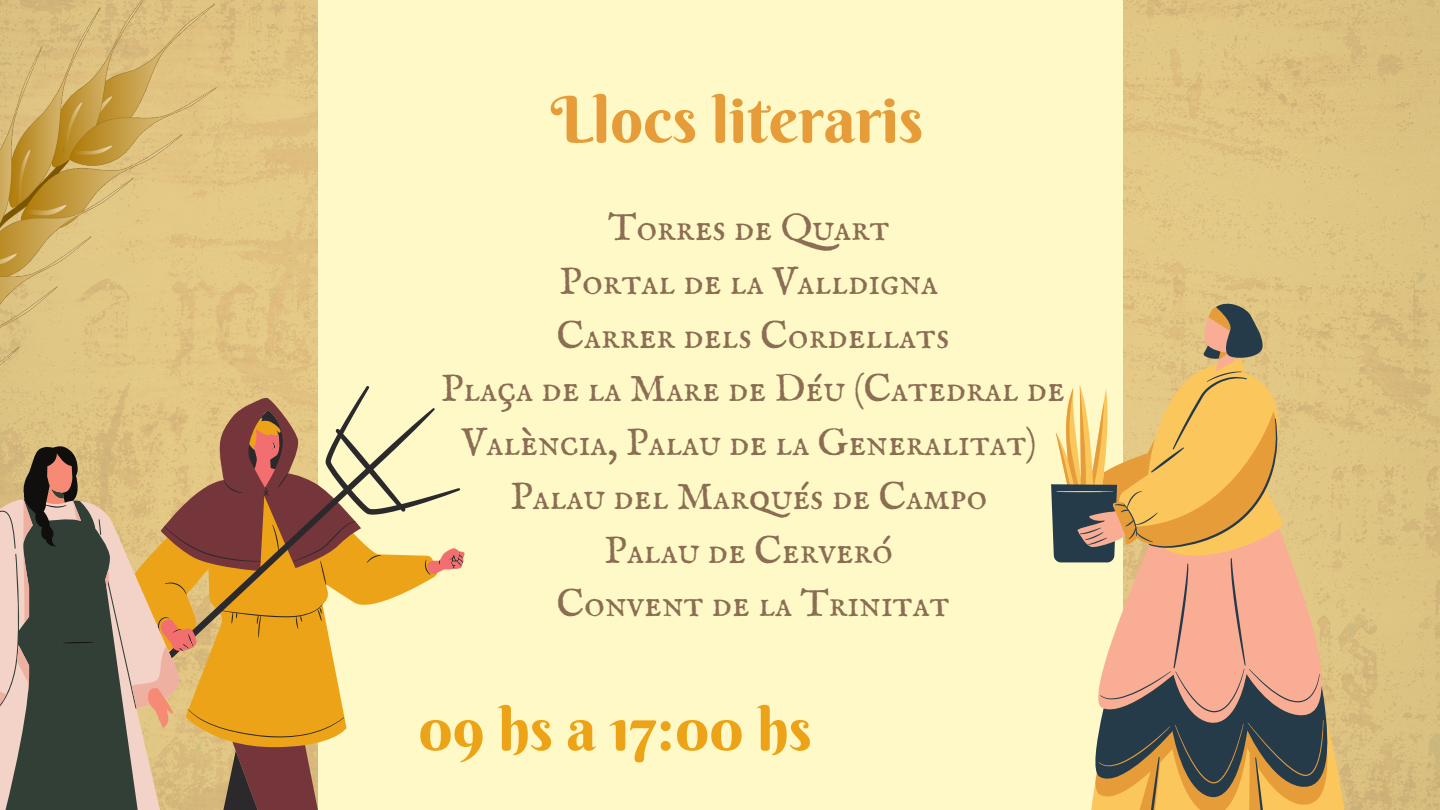
<style>
.page{position:relative;width:1440px;height:810px;background:#fff}
.page>*{position:absolute;margin:0;border:0;box-sizing:border-box;transform-origin:0 0}
.t1{font:64.1px "Berkshire Swash";color:#e69c39}
.t2{font:60px "Berkshire Swash";color:#eda317}
.t3{font:38.8px/53.8px "IM FELL English SC";color:#8b6d53;text-align:center}
</style>
<div class="page">
<img style="left:217px;top:0;width:1223px;height:810px">
<div style="left:318px;top:0;width:804px;height:810px;background:#fef9c6"></div>
<svg style="left:217px;top:386px;width:218px;height:43px"></svg>
<svg style="left:179px;top:429px;width:286px;height:381px"></svg>
<svg style="left:155px;top:505px;width:24px;height:305px;background:#d8af6f"></svg>
<svg style="left:155px;top:505px;width:19px;height:226px;background:#e4a45e"></svg>
<svg style="left:0;top:505px;width:155px;height:305px;background:#7c7667"></svg>
<svg style="left:1331px;top:357px;width:31px;height:453px;background:#ddc17f"></svg>
<svg style="left:1051px;top:304px;width:276px;height:506px"></svg>
<img style="left:0;top:0;width:217px;height:505px">
<p class="t1" style="left:551px;top:80px;width:374px">Llocs literaris</p>
<p class="t3" style="left:608px;top:203px;width:283px">Torres de Quart</p>
<p class="t3" style="left:560px;top:257px;width:380px">Portal de la Valldigna</p>
<p class="t3" style="left:557px;top:310px;width:394px">Carrer dels Cordellats</p>
<p class="t3" style="left:441px;top:364px;width:625px">Plaça de la Mare de Déu (Catedral de<br>València, Palau de la Generalitat)</p>
<p class="t3" style="left:510px;top:472px;width:478px">Palau del Marqués de Campo</p>
<p class="t3" style="left:605px;top:525px;width:290px">Palau de Cerveró</p>
<p class="t3" style="left:557px;top:579px;width:395px">Convent de la Trinitat</p>
<p class="t2" style="left:418px;top:692px;width:395px">09 hs a 17:00 hs</p>
</div>
